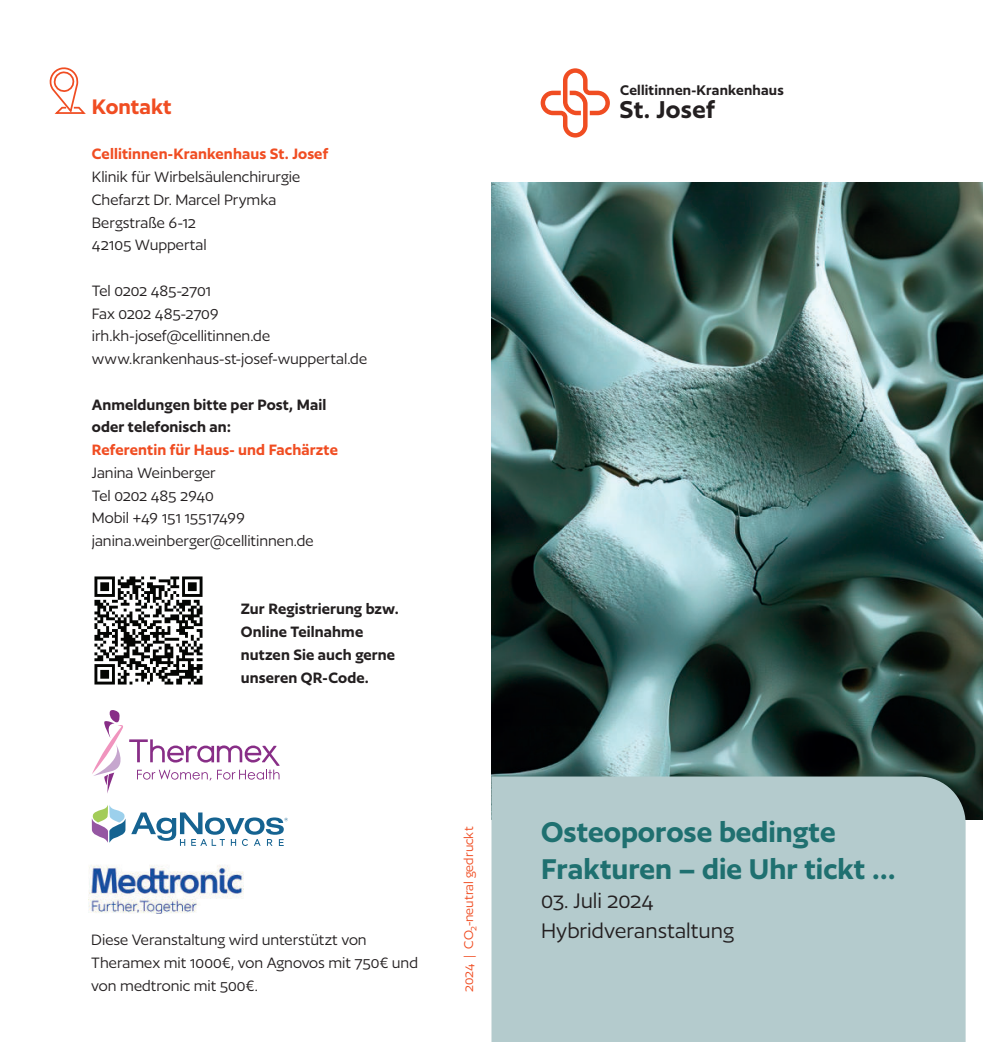
<style>
.page{position:relative;width:983px;height:1042px;background:#fff}
.page>*{position:absolute;margin:0;border:0;box-sizing:border-box;transform-origin:0 0}
.t1{font:600 33.25px/36.8px "Author";color:#1f7070}
.t2{font:28.35px "Author Variable 587.000 wght";letter-spacing:.01em;color:#231f20}
.t3{font:24.5px/29.8px "Author";color:#231f20}
.t4{font:600 24.5px "Author";color:#f04d22}
.t5{font:17.5px/22.8px "Author";letter-spacing:-.005em;color:#231f20}
.t6{font:600 17.5px/22.8px "Author";letter-spacing:.005em;color:#231f20}
.t7{font:600 17.5px "Author";letter-spacing:.005em;color:#f04d22}
.t8{font:16.28px "Author Variable 587.000 wght";letter-spacing:.01em;color:#231f20}
.t9{font:14.88px "Author";color:#f04d22}
.s1{color:#fff}
</style>
<div class="page">
<svg style="left:540px;top:68px;width:69px;height:70px"></svg>
<img style="left:491px;top:182px;width:491px;height:637px">
<div style="left:491px;top:776px;width:474px;height:266px;background:#b4cbcd"></div>
<svg style="left:49px;top:67px;width:37px;height:47px"></svg>
<img style="left:94px;top:576px;width:109px;height:109px">
<svg style="left:92px;top:710px;width:187px;height:83px"></svg>
<svg style="left:92px;top:805px;width:196px;height:41px"></svg>
<img style="left:88px;top:865px;width:156px;height:48px">
<h3 class="t4" style="left:92px;top:97px;width:81px">Kontakt</h3>
<p class="t7" style="left:92px;top:147px;width:238px">Cellitinnen-Krankenhaus St. Josef</p>
<p class="t5" style="left:92px;top:166px;width:210px">Klinik für Wirbelsäulenchirurgie<br>Chefarzt Dr. Marcel Prymka<br>Bergstraße 6-12<br>42105 Wuppertal</p>
<p class="t5" style="left:92px;top:280px;width:277px">Tel 0202 485-2701<br>Fax 0202 485-2709 irh.kh-josef@cellitinnen.de www.krankenhaus-st-josef-wuppertal.de</p>
<p class="t6" style="left:92px;top:394px;width:236px">Anmeldungen bitte per Post, Mail oder telefonisch an:</p>
<p class="t7" style="left:92px;top:443px;width:247px">Referentin für Haus- und Fachärzte</p>
<p class="t5" style="left:92px;top:462px;width:223px">Janina Weinberger<br>Tel 0202 485 2940<br>Mobil +49 151 15517499 janina.weinberger@cellitinnen.de</p>
<p class="t6" style="left:241px;top:598px;width:159px">Zur Registrierung bzw.<br>Online Teilnahme nutzen Sie auch gerne unseren QR-Code.</p>
<p class="t8" style="left:620px;top:80px;width:165px">Cellitinnen-Krankenhaus</p>
<h2 class="t2" style="left:619px;top:92px;width:97px">St. Josef</h2>
<p class="t5" style="left:66px;top:929px;width:302px"><span class="s1">•</span> Diese Veranstaltung wird unterstützt von</p>
<p class="t5" style="left:66px;top:952px;width:353px"><span class="s1">•</span> Theramex mit 1000€, von Agnovos mit 750€ und</p>
<p class="t5" style="left:66px;top:975px;width:193px"><span class="s1">•</span> von medtronic mit 500€.</p>
<p class="t9" style="left:462px;top:992px;width:167px;rotate:-90deg">2024 | CO<sub>2</sub>-neutral gedruckt</p>
<h1 class="t1" style="left:541px;top:815px;width:356px">Osteoporose bedingte<br>Frakturen – die Uhr tickt …</h1>
<h3 class="t3" style="left:541px;top:887px;width:194px">03. Juli 2024<br>Hybridveranstaltung</h3>
</div>
